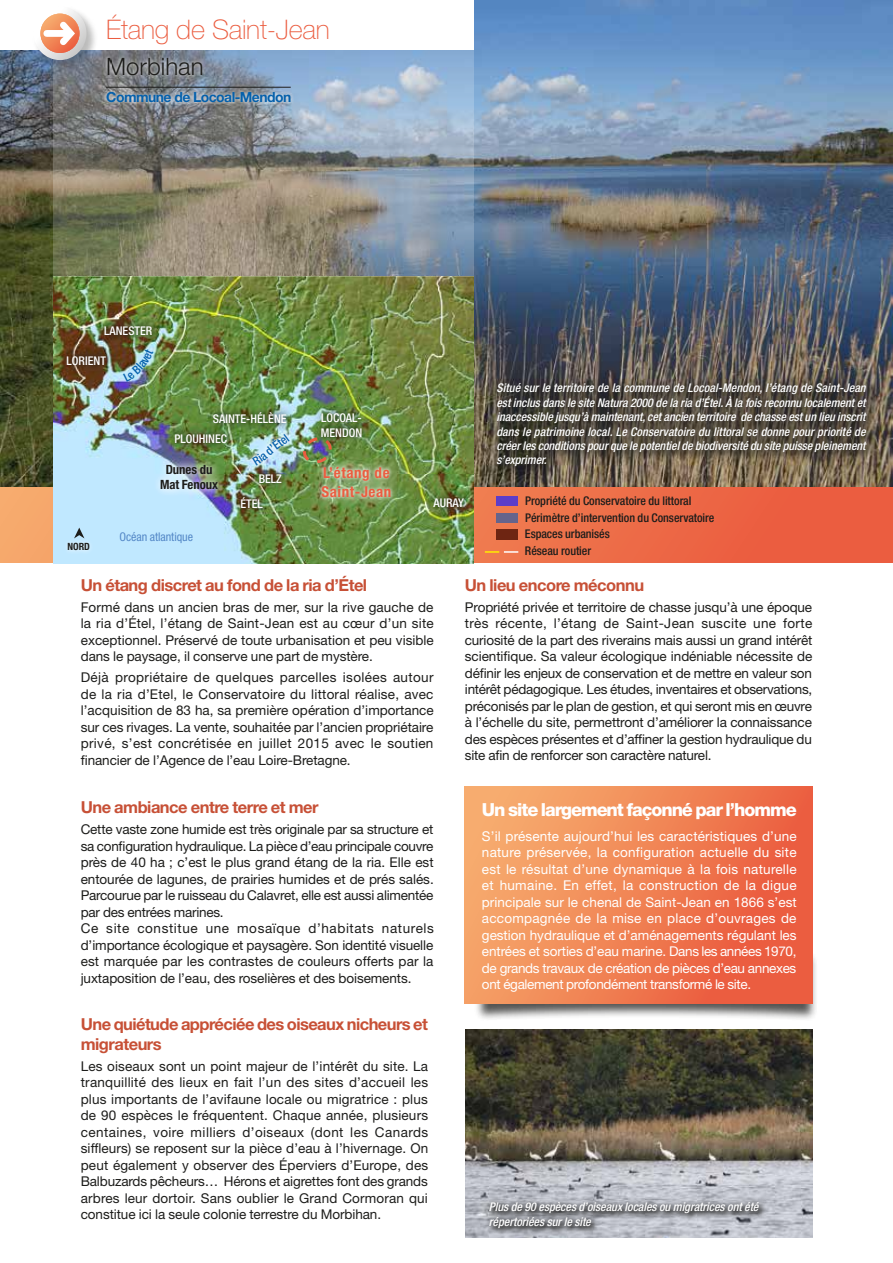
<style>
.page{position:relative;width:893px;height:1263px;background:#fff}
.page>*{position:absolute;margin:0;border:0;box-sizing:border-box;transform-origin:0 0}
.t1{font:100 27px "Helvetica Neue LT Std";letter-spacing:-.01em;color:#eb5d40}
.t2{font:300 24px "Helvetica Neue LT Std";color:#1d1d1b}
.t3{font:800 18px "Helvetica Neue LT Std";letter-spacing:-.055em;color:#fff}
.t4{font:700 16.5px/19.8px "Helvetica Neue LT Std";letter-spacing:-.03em;color:#c75036}
.t5{font:700 condensed 15px/19.5px "Helvetica Neue LT Std";letter-spacing:.04em;color:#eb5d40}
.t6{font:700 13.95px "Helvetica Neue LT Std";letter-spacing:-.04em;color:#0560ab}
.t7{font:13.5px/16.5px "Helvetica Neue LT Std";letter-spacing:-.005em;color:#1d1d1b;text-align:justify}
.t8{font:13.5px/16.5px "Helvetica Neue LT Std";letter-spacing:-.025em;color:#fff;text-align:justify}
.t9{font:700 condensed 12.75px/15px "Helvetica Neue LT Std";letter-spacing:-.005em;color:#1d1d1b;text-align:center}
.t10{font:italic 500 condensed 12px/14.4px "Helvetica Neue LT Std";letter-spacing:-.005em;color:#fff}
.t11{font:500 condensed 12px/17.2px "Helvetica Neue LT Std";letter-spacing:-.005em;color:#1d1d1b}
.t12{font:500 condensed 12px/15px "Helvetica Neue LT Std";color:#fff}
.t13{font:condensed 12px "Helvetica Neue LT Std";letter-spacing:-.005em;color:#5488c7}
.t14{font:500 condensed 12px "Helvetica Neue LT Std";color:#0560ab}
.t15{font:700 condensed 10.05px "Helvetica Neue LT Std";color:#1d1d1b}
</style>
<div class="page">
<div style="left:474px;top:950px;width:344px;height:72px;background:#1d1d1b;opacity:.75"></div>
<svg style="left:465px;top:787px;width:347px;height:216px;background:#f08154"></svg>
<svg style="left:0;top:486px;width:893px;height:77px;background:#eb6f4a"></svg>
<img style="left:0;top:0;width:893px;height:486px">
<svg style="left:54px;top:49px;width:420px;height:227px;background:#8b908f"></svg>
<div style="left:0;top:0;width:474px;height:49px;background:#fff"></div>
<svg style="left:102px;top:49px;width:230px;height:58px;background:#8f9dae"></svg>
<img style="left:30px;top:10px;width:71px;height:64px">
<svg style="left:33px;top:7px;width:54px;height:53px"></svg>
<svg style="left:40px;top:14px;width:40px;height:39px"></svg>
<img style="left:111px;top:49px;width:1px;height:25px">
<div style="left:496px;top:530px;width:22px;height:10px;background:#6e2512"></div>
<svg style="left:485px;top:551px;width:33px;height:2px"></svg>
<hr style="left:106px;top:87px;width:185px;height:1px;background:#1d1d1b">
<div style="left:496px;top:496px;width:22px;height:10px;background:#5c3dc9"></div>
<div style="left:496px;top:513px;width:22px;height:10px;background:#66648b"></div>
<img style="left:465px;top:1030px;width:347px;height:208px">
<svg style="left:483px;top:1195px;width:283px;height:41px;background:#9b9ea5"></svg>
<img style="left:54px;top:276px;width:420px;height:287px">
<svg style="left:302px;top:436px;width:31px;height:29px"></svg>
<svg style="left:308px;top:453px;width:96px;height:58px;background:#6c8e46"></svg>
<svg style="left:318px;top:463px;width:76px;height:37px;background:#9db485"></svg>
<div style="left:312px;top:404px;width:59px;height:42px;background:#1d1d1b;opacity:.29"></div>
<div style="left:425px;top:488px;width:47px;height:28px;background:#1d1d1b;opacity:.29"></div>
<div style="left:58px;top:346px;width:56px;height:28px;background:#1d1d1b;opacity:.29"></div>
<div style="left:96px;top:316px;width:65px;height:28px;background:#1d1d1b;opacity:.29"></div>
<div style="left:204px;top:404px;width:91px;height:29px;background:#1d1d1b;opacity:.29"></div>
<div style="left:166px;top:425px;width:70px;height:28px;background:#1d1d1b;opacity:.29"></div>
<div style="left:250px;top:464px;width:41px;height:28px;background:#1d1d1b;opacity:.29"></div>
<div style="left:232px;top:488px;width:39px;height:29px;background:#1d1d1b;opacity:.29"></div>
<div style="left:64px;top:539px;width:30px;height:16px;background:#fff;opacity:.85"></div>
<svg style="left:74px;top:528px;width:11px;height:12px"></svg>
<svg style="left:485px;top:371px;width:400px;height:113px;background:#736552"></svg>
<div style="left:486px;top:372px;width:392px;height:105px;background:#1d1d1b;opacity:.75"></div>
<svg style="left:245px;top:427px;width:51px;height:46px"></svg>
<svg style="left:249px;top:431px;width:44px;height:37px"></svg>
<div style="left:152px;top:456px;width:74px;height:42px;background:#fff;opacity:.75"></div>
<svg style="left:123px;top:348px;width:30px;height:34px"></svg>
<svg style="left:252px;top:444px;width:22px;height:21px"></svg>
<h1 class="t1" style="left:106px;top:14px;width:225px">Étang de Saint-Jean</h1>
<h2 class="t2" style="left:106px;top:52px;width:99px">Morbihan</h2>
<p class="t6" style="left:106px;top:88px;width:187px">Commune de Locoal-Mendon</p>
<p class="t12" style="left:104px;top:323px;width:50px">LANESTER</p>
<p class="t12" style="left:67px;top:353px;width:41px">LORIENT</p>
<p class="t15" style="left:68px;top:541px;width:24px">NORD</p>
<p class="t12" style="left:174px;top:409px;width:114px;line-height:19.8px;text-indent:38px">SAINTE-HÉLÈNE<br>PLOUHINEC</p>
<p class="t12" style="left:241px;top:466px;width:43px;line-height:25.2px;text-indent:18px">BELZ<br>ÉTEL</p>
<p class="t13" style="left:119px;top:529px;width:75px">Océan atlantique</p>
<p class="t14" style="left:270px;top:441px;width:19px;rotate:-36deg">Étel</p>
<p class="t9" style="left:160px;top:462px;width:59px">Dunes du<br>Mat Fenoux</p>
<p class="t12" style="left:321px;top:410px;width:43px">LOCOAL-<br>MENDON</p>
<p class="t5" style="left:321px;top:462px;width:72px">L’étang de<br>Saint-Jean</p>
<p class="t12" style="left:433px;top:495px;width:32px">AURAY</p>
<p class="t10" style="left:496px;top:381px;width:371px;text-align:justify">Situé sur le territoire de la commune de Locoal-Mendon, l’étang de Saint-Jean est inclus dans le site Natura 2000 de la ria d’Étel. À la fois reconnu localement et inaccessible jusqu’à maintenant, cet ancien territoire de chasse est un lieu inscrit dans le patrimoine local. Le Conservatoire du littoral se donne pour priorité de créer les conditions pour que le potentiel de biodiversité du site puisse pleinement s’exprimer.</p>
<p class="t11" style="left:525px;top:492px;width:191px">Propriété du Conservatoire du littoral<br>Périmètre d’intervention du Conservatoire</p>
<p class="t11" style="left:525px;top:525px;width:86px">Espaces urbanisés<br>Réseau routier</p>
<p class="t4" style="left:81px;top:575px;width:288px">Un étang discret au fond de la ria d’Étel</p>
<p class="t7" style="left:81px;top:599px;width:354px">Formé dans un ancien bras de mer, sur la rive gauche de la ria d’Étel, l’étang de Saint-Jean est au cœur d’un site exceptionnel. Préservé de toute urbanisation et peu visible dans le paysage, il conserve une part de mystère.</p>
<p class="t7" style="left:81px;top:669px;width:354px">Déjà propriétaire de quelques parcelles isolées autour de la ria d’Etel, le Conservatoire du littoral réalise, avec l’acquisition de 83 ha, sa première opération d’importance sur ces rivages. La vente, souhaitée par l’ancien propriétaire privé, s’est concrétisée en juillet 2015 avec le soutien financier de l’Agence de l’eau Loire-Bretagne.</p>
<p class="t4" style="left:81px;top:797px;width:239px">Une ambiance entre terre et mer</p>
<p class="t7" style="left:81px;top:821px;width:355px;text-align:left">Cette vaste zone humide est très originale par sa structure et sa configuration hydraulique. La pièce d’eau principale couvre près de 40 ha ; c’est le plus grand étang de la ria. Elle est entourée de lagunes, de prairies humides et de prés salés.<br>Parcourue par le ruisseau du Calavret, elle est aussi alimentée par des entrées marines.<br>Ce site constitue une mosaïque d’habitats naturels d’importance écologique et paysagère. Son identité visuelle est marquée par les contrastes de couleurs offerts par la juxtaposition de l’eau, des roselières et des boisements.</p>
<p class="t4" style="left:81px;top:1014px;width:349px">Une quiétude appréciée des oiseaux nicheurs et migrateurs</p>
<p class="t7" style="left:81px;top:1057px;width:349px">Les oiseaux sont un point majeur de l’intérêt du site. La tranquillité des lieux en fait l’un des sites d’accueil les plus importants de l’avifaune locale ou migratrice : plus de 90 espèces le fréquentent. Chaque année, plusieurs centaines, voire milliers d’oiseaux (dont les Canards siffleurs) se reposent sur la pièce d’eau à l’hivernage. On peut également y observer des Éperviers d’Europe, des Balbuzards pêcheurs… Hérons et aigrettes font des grands arbres leur dortoir. Sans oublier le Grand Cormoran qui constitue ici la seule colonie terrestre du Morbihan.</p>
<p class="t4" style="left:465px;top:575px;width:181px">Un lieu encore méconnu</p>
<p class="t7" style="left:465px;top:599px;width:349px">Propriété privée et territoire de chasse jusqu’à une époque très récente, l’étang de Saint-Jean suscite une forte curiosité de la part des riverains mais aussi un grand intérêt scientifique. Sa valeur écologique indéniable nécessite de définir les enjeux de conservation et de mettre en valeur son intérêt pédagogique. Les études, inventaires et observations, préconisés par le plan de gestion, et qui seront mis en œuvre à l’échelle du site, permettront d’améliorer la connaissance des espèces présentes et d’affiner la gestion hydraulique du site afin de renforcer son caractère naturel.</p>
<h3 class="t3" style="left:482px;top:799px;width:316px">Un site largement façonné par l’homme</h3>
<p class="t8" style="left:482px;top:828px;width:316px">S’il présente aujourd’hui les caractéristiques d’une nature préservée, la configuration actuelle du site est le résultat d’une dynamique à la fois naturelle et humaine. En effet, la construction de la digue principale sur le chenal de Saint-Jean en 1866 s’est accompagnée de la mise en place d’ouvrages de gestion hydraulique et d’aménagements régulant les entrées et sorties d’eau marine. Dans les années 1970, de grands travaux de création de pièces d’eau annexes ont également profondément transformé le site.</p>
<p class="t10" style="left:489px;top:1200px;width:271px;line-height:15px">Plus de 90 espèces d’oiseaux locales ou migratrices ont été répertoriées sur le site</p>
</div>
